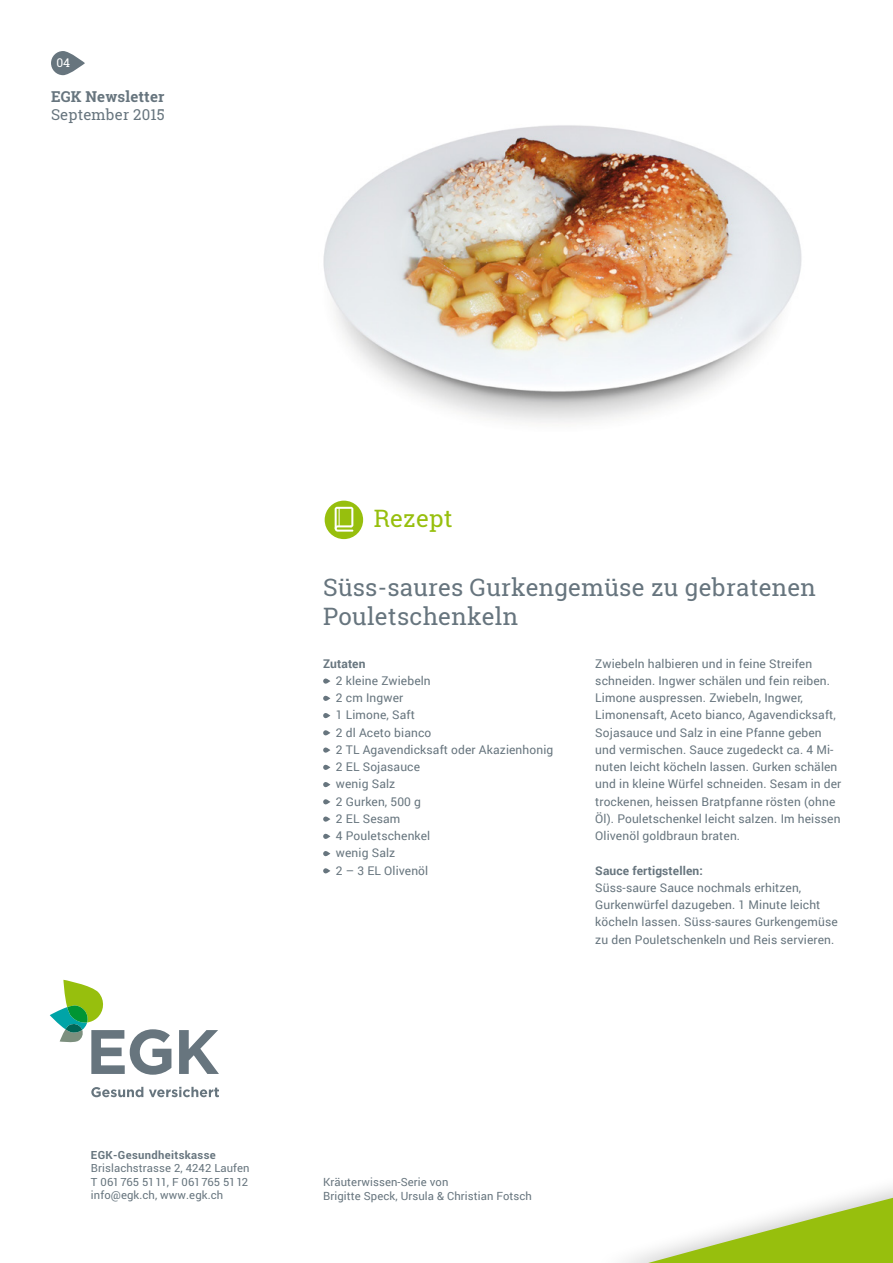
<style>
.page{position:relative;width:893px;height:1263px;background:#fff}
.page>*{position:absolute;margin:0;border:0;box-sizing:border-box;transform-origin:0 0}
.t1{font:24px/28.8px "Roboto Slab";letter-spacing:.01em;color:#67757e}
.t2{font:24px "Roboto Slab";letter-spacing:.01em;color:#97bf0d}
.t3{font:700 15px "Roboto Slab";letter-spacing:.01em;color:#67757e}
.t4{font:15px "Roboto Slab";letter-spacing:.01em;color:#67757e}
.t5{font:12px/17.2px "Roboto";letter-spacing:.01em;color:#67757e}
.t6{font:700 12px "Roboto";letter-spacing:.01em;color:#67757e}
.t7{font:12px "Roboto Slab";color:#fff}
.t8{font:11.25px/13.5px "Roboto";letter-spacing:.01em;color:#67757e}
.t9{font:700 11.25px "Roboto";letter-spacing:.03em;color:#67757e}
</style>
<div class="page">
<img style="left:323px;top:125px;width:479px;height:298px">
<svg style="left:50px;top:980px;width:121px;height:95px"></svg>
<svg style="left:179px;top:1030px;width:40px;height:44px"></svg>
<svg style="left:91px;top:1087px;width:52px;height:10px"></svg>
<svg style="left:149px;top:1087px;width:70px;height:10px"></svg>
<svg style="left:323px;top:678px;width:7px;height:6px"></svg>
<svg style="left:323px;top:696px;width:7px;height:5px"></svg>
<svg style="left:323px;top:713px;width:7px;height:5px"></svg>
<svg style="left:323px;top:730px;width:7px;height:5px"></svg>
<svg style="left:323px;top:747px;width:7px;height:6px"></svg>
<svg style="left:323px;top:765px;width:7px;height:5px"></svg>
<svg style="left:323px;top:782px;width:7px;height:5px"></svg>
<svg style="left:323px;top:799px;width:7px;height:5px"></svg>
<svg style="left:323px;top:816px;width:7px;height:6px"></svg>
<svg style="left:323px;top:834px;width:7px;height:5px"></svg>
<svg style="left:323px;top:851px;width:7px;height:5px"></svg>
<svg style="left:323px;top:868px;width:7px;height:5px"></svg>
<div style="left:325px;top:501px;width:38px;height:38px;background:#97bf0d;border-radius:50%"></div>
<svg style="left:335px;top:507px;width:18px;height:25px"></svg>
<svg style="left:625px;top:1194px;width:268px;height:69px"></svg>
<svg style="left:51px;top:51px;width:34px;height:24px"></svg>
<p class="t7" style="left:56px;top:54px;width:15px">04</p>
<p class="t3" style="left:51px;top:86px;width:115px">EGK Newsletter</p>
<p class="t4" style="left:51px;top:104px;width:115px">September 2015</p>
<h1 class="t2" style="left:374px;top:502px;width:81px">Rezept</h1>
<h1 class="t1" style="left:323px;top:572px;width:494px">Süss-saures Gurkengemüse zu gebratenen<br>Pouletschenkeln</h1>
<p class="t6" style="left:323px;top:655px;width:44px">Zutaten</p>
<p class="t5" style="left:336px;top:671px;width:219px">2 kleine Zwiebeln<br>2 cm Ingwer<br>1 Limone, Saft<br>2 dl Aceto bianco<br>2 TL Agavendicksaft oder Akazienhonig<br>2 EL Sojasauce<br>wenig Salz<br>2 Gurken, 500 g<br>2 EL Sesam<br>4 Pouletschenkel<br>wenig Salz<br>2 – 3 EL Olivenöl</p>
<p class="t5" style="left:595px;top:654px;width:248px">Zwiebeln halbieren und in feine Streifen schneiden. Ingwer schälen und fein reiben.<br>Limone auspressen. Zwiebeln, Ingwer, Limonensaft, Aceto bianco, Agavendicksaft, Sojasauce und Salz in eine Pfanne geben und vermischen. Sauce zugedeckt ca. 4 Mi&shy;nuten leicht köcheln lassen. Gurken schälen und in kleine Würfel schneiden. Sesam in der trockenen, heissen Bratpfanne rösten (ohne Öl). Pouletschenkel leicht salzen. Im heissen Olivenöl goldbraun braten.</p>
<p class="t6" style="left:595px;top:862px;width:109px">Sauce fertigstellen:</p>
<p class="t5" style="left:595px;top:878px;width:244px">Süss-saure Sauce nochmals erhitzen, Gurkenwürfel dazugeben. 1 Minute leicht köcheln lassen. Süss-saures Gurkengemüse zu den Pouletschenkeln und Reis servieren.</p>
<p class="t9" style="left:91px;top:1147px;width:126px">EGK-Gesundheitskasse</p>
<p class="t8" style="left:91px;top:1161px;width:160px">Brislachstrasse 2, 4242 Laufen<br>T 061 765 5111, F 061 765 5112 info@egk.ch, www.egk.ch</p>
<p class="t8" style="left:323px;top:1175px;width:210px">Kräuterwissen-Serie von<br>Brigitte Speck, Ursula &amp; Christian Fotsch</p>
</div>
